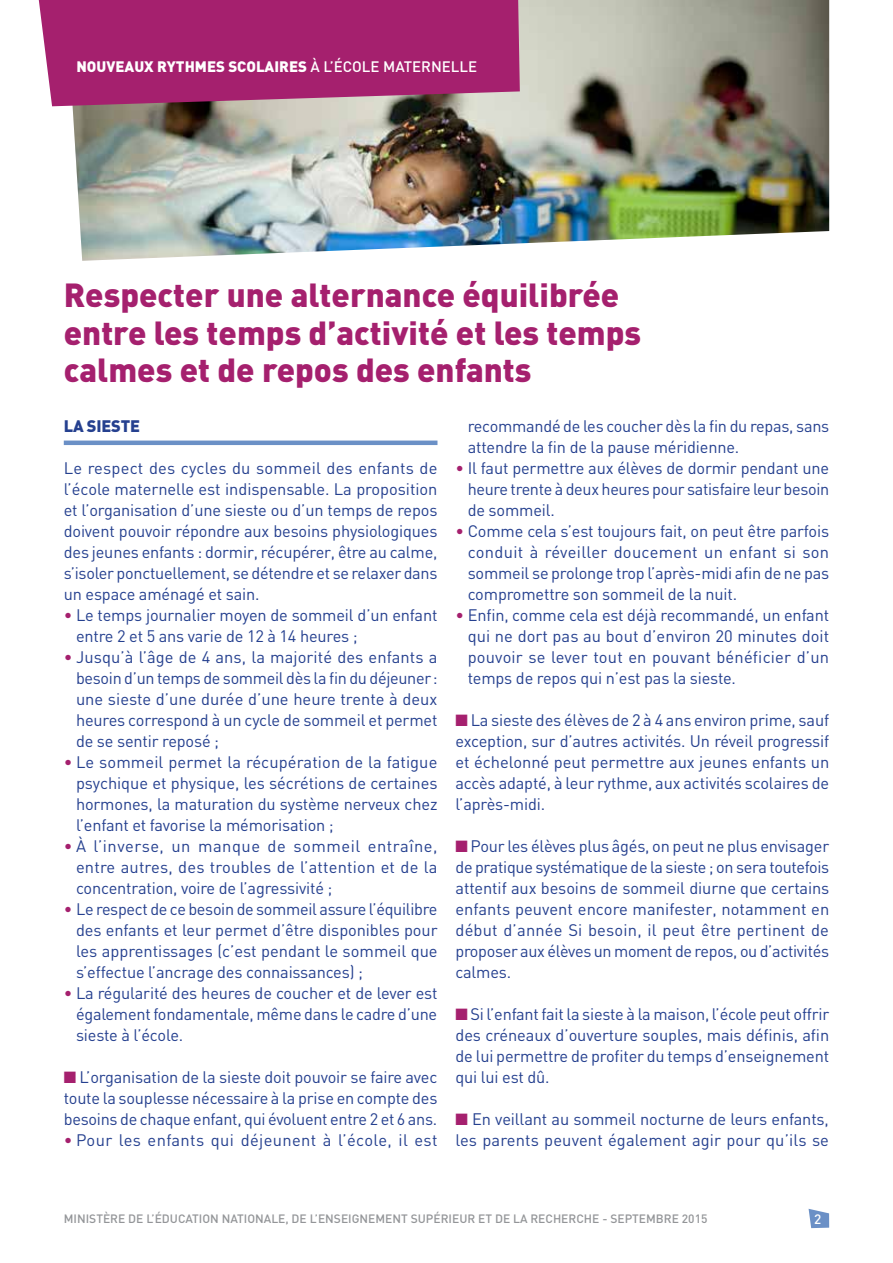
<style>
.page{position:relative;width:893px;height:1263px;background:#fff}
.page>*{position:absolute;margin:0;border:0;box-sizing:border-box;transform-origin:0 0}
.t1{font:900 33px/37.5px "DIN";color:#a5206e}
.t2{font:16.5px/21px "DIN";letter-spacing:-.01em;color:#25408f;text-align:justify}
.t3{font:16.5px "DIN";letter-spacing:.02em;color:#25408f}
.t4{font:900 16.5px "DIN";color:#25408f}
.t5{font:900 15px "DIN";color:#fff}
.t6{font:500 13.5px "DIN";color:#fff}
.t7{font:500 12px "DIN";color:#939598}
.s1{font-weight:500}
.s2{color:#a5206e}
</style>
<div class="page">
<svg style="left:809px;top:1209px;width:20px;height:19px"></svg>
<img style="left:72px;top:0;width:757px;height:261px">
<svg style="left:39px;top:0;width:481px;height:106px;background:#a62c72"></svg>
<hr style="left:64px;top:441px;width:373px;height:4px;background:#6b90c6">
<p class="t5" style="left:76px;top:57px;width:402px">NOUVEAUX RYTHMES SCOLAIRES <span class="s1">À L’ÉCOLE MATERNELLE</span></p>
<h1 class="t1" style="left:64px;top:275px;width:579px">Respecter une alternance équilibrée entre les temps d’activité et les temps calmes et de repos des enfants</h1>
<p class="t4" style="left:64px;top:415px;width:33px">La sieste</p>
<p class="t2" style="left:64px;top:457px;width:375px">Le respect des cycles du sommeil des enfants de l’école maternelle est indispensable. La proposition et l’organisation d’une sieste ou d’un temps de repos doivent pouvoir répondre aux besoins physiologiques des jeunes enfants : dormir, récupérer, être au calme, s’isoler ponctuellement, se détendre et se relaxer dans un espace aménagé et sain.</p>
<p class="t2" style="left:76px;top:604px;width:363px;text-indent:-12px"><span class="s2">•</span> Le temps journalier moyen de sommeil d’un enfant entre 2 et 5 ans varie de 12 à 14 heures ;</p>
<p class="t2" style="left:76px;top:646px;width:363px;text-indent:-12px"><span class="s2">•</span> Jusqu’à l’âge de 4 ans, la majorité des enfants a besoin d’un temps de sommeil dès la fin du déjeuner: une sieste d’une durée d’une heure trente à deux heures correspond à un cycle de sommeil et permet de se sentir reposé ;</p>
<p class="t2" style="left:76px;top:751px;width:363px;text-indent:-12px"><span class="s2">•</span> Le sommeil permet la récupération de la fatigue psychique et physique, les sécrétions de certaines hormones, la maturation du système nerveux chez l’enfant et favorise la mémorisation ;</p>
<p class="t2" style="left:76px;top:835px;width:363px;text-indent:-12px"><span class="s2">•</span> À l’inverse, un manque de sommeil entraîne, entre autres, des troubles de l’attention et de la concentration, voire de l’agressivité ;</p>
<p class="t2" style="left:76px;top:898px;width:363px;text-indent:-12px"><span class="s2">•</span> Le respect de ce besoin de sommeil assure l’équilibre des enfants et leur permet d’être disponibles pour les apprentissages (c’est pendant le sommeil que s’effectue l’ancrage des connaissances) ;</p>
<p class="t2" style="left:76px;top:982px;width:363px;text-indent:-12px"><span class="s2">•</span> La régularité des heures de coucher et de lever est également fondamentale, même dans le cadre d’une sieste à l’école.</p>
<p class="t2" style="left:64px;top:1066px;width:375px"><span class="s2">■</span> L’organisation de la sieste doit pouvoir se faire avec toute la souplesse nécessaire à la prise en compte des besoins de chaque enfant, qui évoluent entre 2 et 6 ans.</p>
<p class="t3" style="left:64px;top:1130px;width:375px"><span class="s2">•</span> Pour les enfants qui déjeunent à l’école, il est</p>
<p class="t2" style="left:468px;top:415px;width:363px">recommandé de les coucher dès la fin du repas, sans attendre la fin de la pause méridienne.</p>
<p class="t2" style="left:468px;top:457px;width:363px;text-indent:-12px"><span class="s2">•</span> Il faut permettre aux élèves de dormir pendant une heure trente à deux heures pour satisfaire leur besoin de sommeil.</p>
<p class="t2" style="left:468px;top:520px;width:363px;text-indent:-12px"><span class="s2">•</span> Comme cela s’est toujours fait, on peut être parfois conduit à réveiller doucement un enfant si son sommeil se prolonge trop l’après-midi afin de ne pas compromettre son sommeil de la nuit.</p>
<p class="t2" style="left:468px;top:604px;width:363px;text-indent:-12px"><span class="s2">•</span> Enfin, comme cela est déjà recommandé, un enfant qui ne dort pas au bout d’environ 20 minutes doit pouvoir se lever tout en pouvant bénéficier d’un temps de repos qui n’est pas la sieste.</p>
<p class="t2" style="left:455px;top:709px;width:375px"><span class="s2">■</span> La sieste des élèves de 2 à 4 ans environ prime, sauf exception, sur d’autres activités. Un réveil progressif et échelonné peut permettre aux jeunes enfants un accès adapté, à leur rythme, aux activités scolaires de l’après-midi.</p>
<p class="t2" style="left:455px;top:835px;width:375px"><span class="s2">■</span> Pour les élèves plus âgés, on peut ne plus envisager de pratique systématique de la sieste ; on sera toutefois attentif aux besoins de sommeil diurne que certains enfants peuvent encore manifester, notamment en début d’année Si besoin, il peut être pertinent de proposer aux élèves un moment de repos, ou d’activités calmes.</p>
<p class="t2" style="left:455px;top:1003px;width:375px"><span class="s2">■</span> Si l’enfant fait la sieste à la maison, l’école peut offrir des créneaux d’ouverture souples, mais définis, afin de lui permettre de profiter du temps d’enseignement qui lui est dû.</p>
<p class="t2" style="left:455px;top:1108px;width:375px"><span class="s2">■</span> En veillant au sommeil nocturne de leurs enfants, les parents peuvent également agir pour qu’ils se</p>
<p class="t7" style="left:64px;top:1211px;width:262px">MINISTÈRE DE L’ÉDUCATION NATIONALE, DE L’ENSEI</p>
<p class="t7" style="left:352px;top:1211px;width:17px">GNEMENT</p>
<p class="t7" style="left:411px;top:1211px;width:31px">SUPÉRIEUR</p>
<p class="t7" style="left:478px;top:1211px;width:61px">ETDELAREC</p>
<p class="t7" style="left:553px;top:1211px;width:17px">HERC</p>
<p class="t7" style="left:584px;top:1211px;width:125px">HE - SEPTEMBRE 2015</p>
<p class="t6" style="left:814px;top:1211px;width:9px">2</p>
</div>
